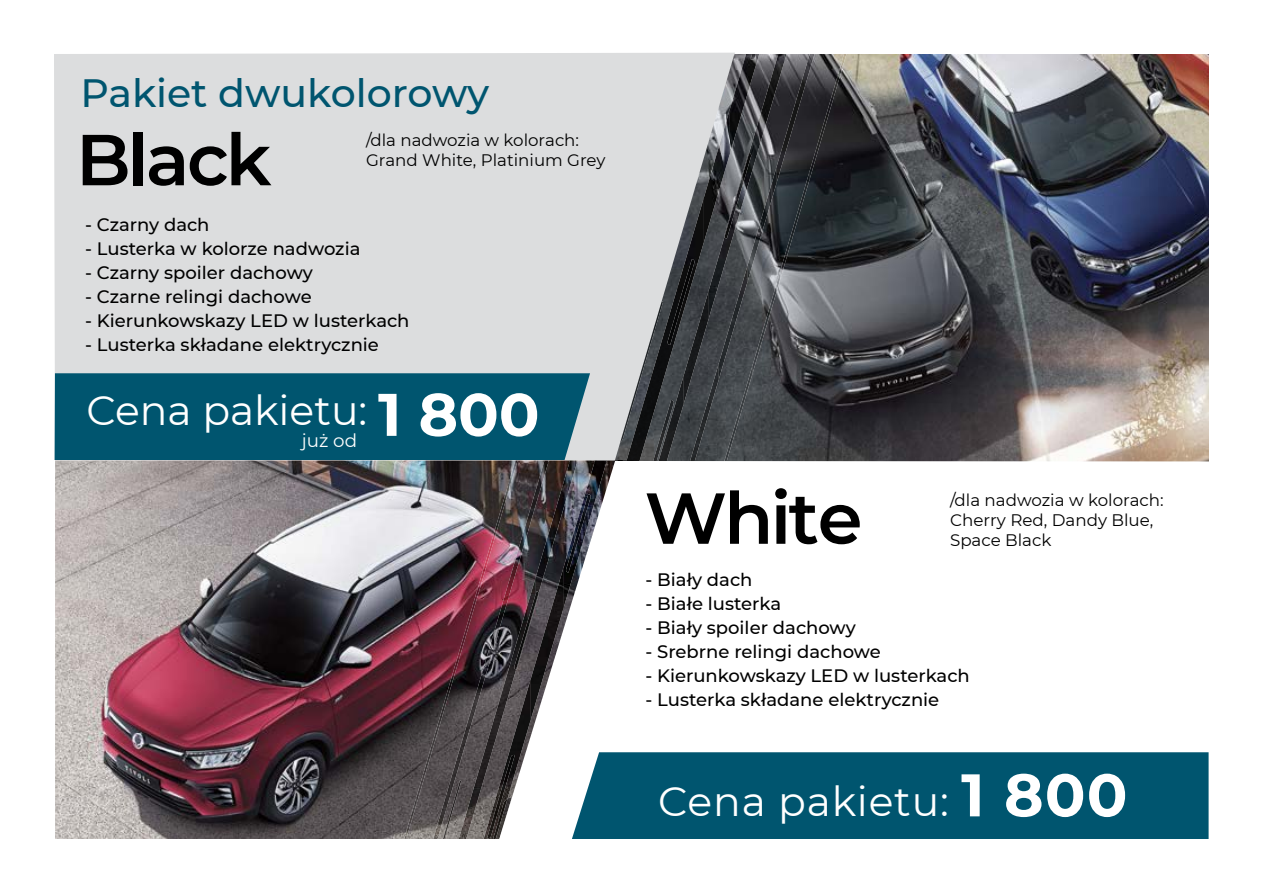
<style>
.page{position:relative;width:1263px;height:893px;background:#fff}
.page>*{position:absolute;margin:0;border:0;box-sizing:border-box;transform-origin:0 0}
.t1{font:600 72px "Montserrat";letter-spacing:-.04em;color:#000}
.t2{font:700 60px "Montserrat";color:#fff}
.t3{font:40.95px "Montserrat";letter-spacing:.02em;color:#fff}
.t4{font:40.95px "Montserrat";color:#fff}
.t5{font:500 39.45px "Montserrat";color:#00556f}
.t6{font:18.3px "Montserrat";color:#fff}
.t7{font:500 18px "Montserrat";color:#000}
.t8{font:16.65px/20px "Montserrat";color:#000}
.t9{font:15.3px "Raleway";color:#000}
.s1{font-weight:700;font-size:60px}
</style>
<div class="page">
<div style="left:54px;top:53px;width:681px;height:407px;background:#dcddde"></div>
<img style="left:546px;top:54px;width:663px;height:407px">
<img style="left:729px;top:54px;width:27px;height:99px">
<img style="left:704px;top:109px;width:26px;height:134px">
<img style="left:678px;top:197px;width:26px;height:93px">
<img style="left:652px;top:286px;width:26px;height:90px">
<img style="left:626px;top:442px;width:26px;height:19px">
<svg style="left:784px;top:54px;width:2px;height:8px"></svg>
<img style="left:759px;top:54px;width:25px;height:94px">
<img style="left:734px;top:119px;width:25px;height:48px">
<img style="left:708px;top:214px;width:26px;height:105px">
<img style="left:683px;top:290px;width:26px;height:115px">
<img style="left:663px;top:376px;width:20px;height:85px">
<img style="left:805px;top:54px;width:9px;height:33px">
<img style="left:776px;top:69px;width:29px;height:115px">
<img style="left:747px;top:167px;width:29px;height:116px">
<img style="left:718px;top:265px;width:30px;height:116px">
<img style="left:690px;top:363px;width:29px;height:98px">
<img style="left:837px;top:54px;width:9px;height:30px">
<img style="left:809px;top:75px;width:29px;height:106px">
<img style="left:781px;top:172px;width:28px;height:105px">
<img style="left:752px;top:268px;width:29px;height:106px">
<img style="left:724px;top:365px;width:28px;height:96px">
<img style="left:724px;top:153px;width:27px;height:86px">
<img style="left:620px;top:302px;width:43px;height:140px">
<svg style="left:750px;top:54px;width:9px;height:13px"></svg>
<img style="left:653px;top:400px;width:21px;height:61px">
<img style="left:667px;top:259px;width:28px;height:86px">
<img style="left:55px;top:460px;width:451px;height:379px">
<img style="left:472px;top:705px;width:11px;height:115px">
<img style="left:461px;top:811px;width:11px;height:28px">
<img style="left:477px;top:583px;width:6px;height:122px">
<img style="left:446px;top:689px;width:31px;height:122px">
<img style="left:433px;top:805px;width:10px;height:34px">
<img style="left:478px;top:483px;width:5px;height:113px">
<img style="left:447px;top:587px;width:31px;height:114px">
<img style="left:416px;top:692px;width:31px;height:113px">
<img style="left:404px;top:796px;width:13px;height:43px">
<img style="left:443px;top:780px;width:18px;height:59px">
<svg style="left:483px;top:461px;width:726px;height:378px"></svg>
<div style="left:55px;top:373px;width:535px;height:87px;background:#00556f"></div>
<div style="left:572px;top:752px;width:636px;height:87px;background:#00556f"></div>
<h3 class="t5" style="left:81px;top:66px;width:410px">Pakiet dwukolorowy</h3>
<h1 class="t1" style="left:76px;top:109px;width:197px">Black</h1>
<p class="t7" style="left:85px;top:212px;width:126px">- Czarny dach</p>
<p class="t7" style="left:85px;top:236px;width:277px">- Lusterka w kolorze nadwozia</p>
<p class="t7" style="left:85px;top:260px;width:229px">- Czarny spoiler dachowy</p>
<p class="t7" style="left:85px;top:284px;width:228px">- Czarne relingi dachowe</p>
<p class="t7" style="left:85px;top:308px;width:326px">- Kierunkowskazy LED w lusterkach</p>
<p class="t7" style="left:85px;top:332px;width:295px">- Lusterka składane elektrycznie</p>
<p class="t8" style="left:366px;top:130px;width:241px">/dla nadwozia w kolorach:<br>Grand White, Platinium Grey</p>
<h3 class="t4" style="left:87px;top:383px;width:282px">Cena pakietu:</h3>
<p class="t6" style="left:302px;top:428px;width:57px">już od</p>
<h2 class="t2" style="left:378px;top:371px;width:163px">1 800</h2>
<h1 class="t1" style="left:645px;top:467px;width:219px">White</h1>
<p class="t7" style="left:645px;top:567px;width:108px">- Biały dach</p>
<p class="t7" style="left:645px;top:591px;width:137px">- Białe lusterka</p>
<p class="t7" style="left:645px;top:615px;width:212px">- Biały spoiler dachowy</p>
<p class="t7" style="left:645px;top:639px;width:237px">- Srebrne relingi dachowe</p>
<p class="t7" style="left:645px;top:663px;width:326px">- Kierunkowskazy LED w lusterkach</p>
<p class="t7" style="left:645px;top:687px;width:295px">- Lusterka składane elektrycznie</p>
<p class="t8" style="left:950px;top:489px;width:215px">/dla nadwozia w kolorach:<br>Cherry Red, Dandy Blue,<br>Space Black</p>
<p class="t9" style="left:738px;top:545px;width:14px;rotate:-180deg">e!</p>
<p class="t9" style="left:804px;top:545px;width:59px;rotate:-180deg">m e mor</p>
<p class="t9" style="left:855px;top:545px;width:45px;rotate:-180deg">sho w</p>
<h3 class="t3" style="left:658px;top:774px;width:471px">Cena pakietu: <span class="s1">1 800</span></h3>
</div>
